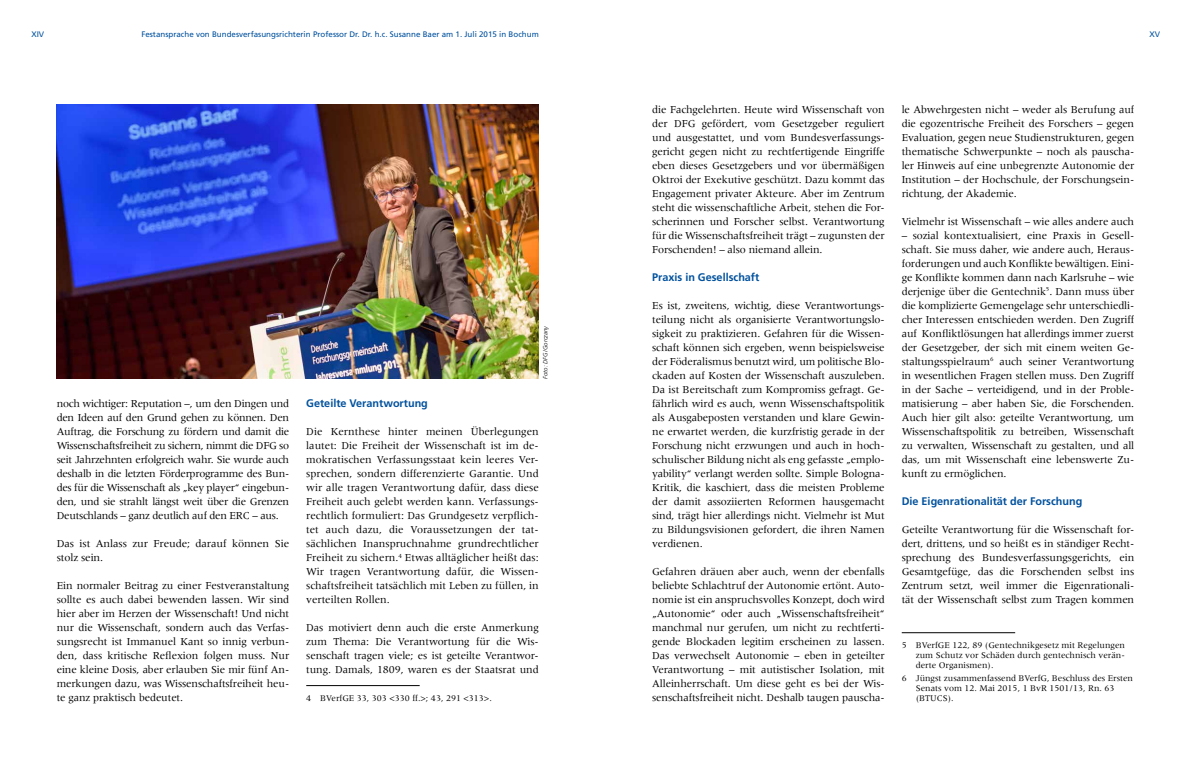
<style>
.page{position:relative;width:1191px;height:766px;background:#fff}
.page>*{position:absolute;margin:0;border:0;box-sizing:border-box;transform-origin:0 0}
.t1{font:11px/14px "Meridien LT Std";letter-spacing:-.01em;color:#000;text-align:justify}
.t2{font:700 11px "Frutiger LT Std";color:#00519e}
.t3{font:9px/10px "Meridien LT Std";color:#000;text-align:justify}
.t4{font:8px "Frutiger LT Std";color:#00519e}
.t5{font:italic 300 6px "Frutiger LT Std";color:#000}
</style>
<div class="page">
<hr style="left:306px;top:685px;width:114px;height:1px;background:#000">
<img style="left:57px;top:104px;width:482px;height:274px">
<hr style="left:901px;top:632px;width:114px;height:1px;background:#000">
<p class="t4" style="left:141px;top:29px;width:399px">Festansprache von Bundesverfasungsrichterin Professor Dr. Dr. h.c. Susanne Baer am 1. Juli 2015 in Bochum</p>
<p class="t4" style="left:31px;top:29px;width:14px">XIV</p>
<p class="t4" style="left:1149px;top:29px;width:12px">XV</p>
<p class="t1" style="left:57px;top:396px;width:234px">noch wichtiger: Reputation –, um den Dingen und den Ideen auf den Grund gehen zu können. Den Auftrag, die Forschung zu fördern und damit die Wissenschaftsfreiheit zu sichern, nimmt die DFG so seit Jahrzehnten erfolgreich wahr. Sie wurde auch deshalb in die letzten Förderprogramme des Bun&shy;des für die Wissenschaft als „key player“ eingebun&shy;den, und sie strahlt längst weit über die Grenzen Deutschlands – ganz deutlich auf den ERC – aus.</p>
<p class="t1" style="left:57px;top:536px;width:234px">Das ist Anlass zur Freude; darauf können Sie stolz sein.</p>
<p class="t1" style="left:57px;top:578px;width:234px">Ein normaler Beitrag zu einer Festveranstaltung sollte es auch dabei bewenden lassen. Wir sind hier aber im Herzen der Wissenschaft! Und nicht nur die Wissenschaft, sondern auch das Verfas&shy;sungsrecht ist Immanuel Kant so innig verbun&shy;den, dass kritische Reflexion folgen muss. Nur eine kleine Dosis, aber erlauben Sie mir fünf An&shy;merkungen dazu, was Wissenschaftsfreiheit heu&shy;te ganz praktisch bedeutet.</p>
<p class="t5" style="left:542px;top:378px;width:55px;rotate:-90deg">Foto: DFG/Gorczany</p>
<p class="t2" style="left:306px;top:396px;width:123px">Geteilte Verantwortung</p>
<p class="t1" style="left:306px;top:424px;width:234px">Die Kernthese hinter meinen Überlegungen lautet: Die Freiheit der Wissenschaft ist im de&shy;mokratischen Verfassungsstaat kein leeres Ver&shy;sprechen, sondern differenzierte Garantie. Und wir alle tragen Verantwortung dafür, dass diese Freiheit auch gelebt werden kann. Verfassungs&shy;rechtlich formuliert: Das Grundgesetz verpflich&shy;tet auch dazu, die Voraussetzungen der tat&shy;sächlichen Inanspruchnahme grundrechtlicher Freiheit zu sichern.<sup>4</sup> Etwas alltäglicher heißt das:<br>Wir tragen Verantwortung dafür, die Wissen&shy;schaftsfreiheit tatsächlich mit Leben zu füllen, in verteilten Rollen.</p>
<p class="t1" style="left:306px;top:620px;width:234px">Das motiviert denn auch die erste Anmerkung zum Thema: Die Verantwortung für die Wis&shy;senschaft tragen viele; es ist geteilte Verantwor&shy;tung. Damals, 1809, waren es der Staatsrat und</p>
<p class="t3" style="left:306px;top:693px;width:187px">4 BVerfGE 33, 303 &lt;330 ff.&gt;; 43, 291 &lt;313&gt;.</p>
<p class="t1" style="left:652px;top:102px;width:234px">die Fachgelehrten. Heute wird Wissenschaft von der DFG gefördert, vom Gesetzgeber reguliert und ausgestattet, und vom Bundesverfassungs&shy;gericht gegen nicht zu rechtfertigende Eingriffe eben dieses Gesetzgebers und vor übermäßigen Oktroi der Exekutive geschützt. Dazu kommt das Engagement privater Akteure. Aber im Zentrum steht die wissenschaftliche Arbeit, stehen die For&shy;scherinnen und Forscher selbst. Verantwortung für die Wissenschaftsfreiheit trägt – zugunsten der Forschenden! – also niemand allein.</p>
<p class="t2" style="left:652px;top:270px;width:109px">Praxis in Gesellschaft</p>
<p class="t1" style="left:652px;top:298px;width:234px">Es ist, zweitens, wichtig, diese Verantwortungs&shy;teilung nicht als organisierte Verantwortungslo&shy;sigkeit zu praktizieren. Gefahren für die Wissen&shy;schaft können sich ergeben, wenn beispielsweise der Föderalismus benutzt wird, um politische Blo&shy;ckaden auf Kosten der Wissenschaft auszuleben.<br>Da ist Bereitschaft zum Kompromiss gefragt. Ge&shy;fährlich wird es auch, wenn Wissenschaftspolitik als Ausgabeposten verstanden und klare Gewin&shy;ne erwartet werden, die kurzfristig gerade in der Forschung nicht erzwungen und auch in hoch&shy;schulischer Bildung nicht als eng gefasste „emplo&shy;yability“ verlangt werden sollte. Simple Bologna-Kritik, die kaschiert, dass die meisten Probleme der damit assoziierten Reformen hausgemacht sind, trägt hier allerdings nicht. Vielmehr ist Mut zu Bildungsvisionen gefordert, die ihren Namen verdienen.</p>
<p class="t1" style="left:652px;top:564px;width:234px">Gefahren dräuen aber auch, wenn der ebenfalls beliebte Schlachtruf der Autonomie ertönt. Auto&shy;nomie ist ein anspruchsvolles Konzept, doch wird „Autonomie“ oder auch „Wissenschaftsfreiheit“ manchmal nur gerufen, um nicht zu rechtferti&shy;gende Blockaden legitim erscheinen zu lassen.<br>Das verwechselt Autonomie – eben in geteilter Verantwortung – mit autistischer Isolation, mit Alleinherrschaft. Um diese geht es bei der Wis&shy;senschaftsfreiheit nicht. Deshalb taugen pauscha-</p>
<p class="t1" style="left:901px;top:102px;width:234px">le Abwehrgesten nicht – weder als Berufung auf die egozentrische Freiheit des Forschers – gegen Evaluation, gegen neue Studienstrukturen, gegen thematische Schwerpunkte – noch als pauscha&shy;ler Hinweis auf eine unbegrenzte Autonomie der Institution – der Hochschule, der Forschungsein&shy;richtung, der Akademie.</p>
<p class="t1" style="left:901px;top:214px;width:234px">Vielmehr ist Wissenschaft – wie alles andere auch</p>
<p class="t1" style="left:901px;top:228px;width:234px">– sozial kontextualisiert, eine Praxis in Gesell&shy;schaft. Sie muss daher, wie andere auch, Heraus&shy;forderungen und auch Konflikte bewältigen. Eini&shy;ge Konflikte kommen dann nach Karlsruhe – wie derjenige über die Gentechnik<sup>5</sup>. Dann muss über die komplizierte Gemengelage sehr unterschiedli&shy;cher Interessen entschieden werden. Den Zugriff auf Konfliktlösungen hat allerdings immer zuerst der Gesetzgeber, der sich mit einem weiten Ge&shy;staltungsspielraum<sup>6</sup> auch seiner Verantwortung in wesentlichen Fragen stellen muss. Den Zugriff in der Sache – verteidigend, und in der Proble&shy;matisierung – aber haben Sie, die Forschenden.<br>Auch hier gilt also: geteilte Verantwortung, um Wissenschaftspolitik zu betreiben, Wissenschaft zu verwalten, Wissenschaft zu gestalten, und all das, um mit Wissenschaft eine lebenswerte Zu&shy;kunft zu ermöglichen.</p>
<p class="t2" style="left:901px;top:494px;width:182px">Die Eigenrationalität der Forschung</p>
<p class="t1" style="left:901px;top:522px;width:234px">Geteilte Verantwortung für die Wissenschaft for&shy;dert, drittens, und so heißt es in ständiger Recht&shy;sprechung des Bundesverfassungsgerichts, ein Gesamtgefüge, das die Forschenden selbst ins Zentrum setzt, weil immer die Eigenrationali&shy;tät der Wissenschaft selbst zum Tragen kommen</p>
<p class="t3" style="left:915px;top:640px;width:211px;text-indent:-14px">5 BVerfGE 122, 89 (Gentechnikgesetz mit Regelungen zum Schutz vor Schäden durch gentechnisch verän&shy;derte Organismen).</p>
<p class="t3" style="left:915px;top:673px;width:219px;text-align:left;text-indent:-14px">6 Jüngst zusammenfassend BVerfG, Beschluss des Ersten<br>Senats vom 12. Mai 2015, 1 BvR 1501/13, Rn. 63 (BTUCS).</p>
</div>
